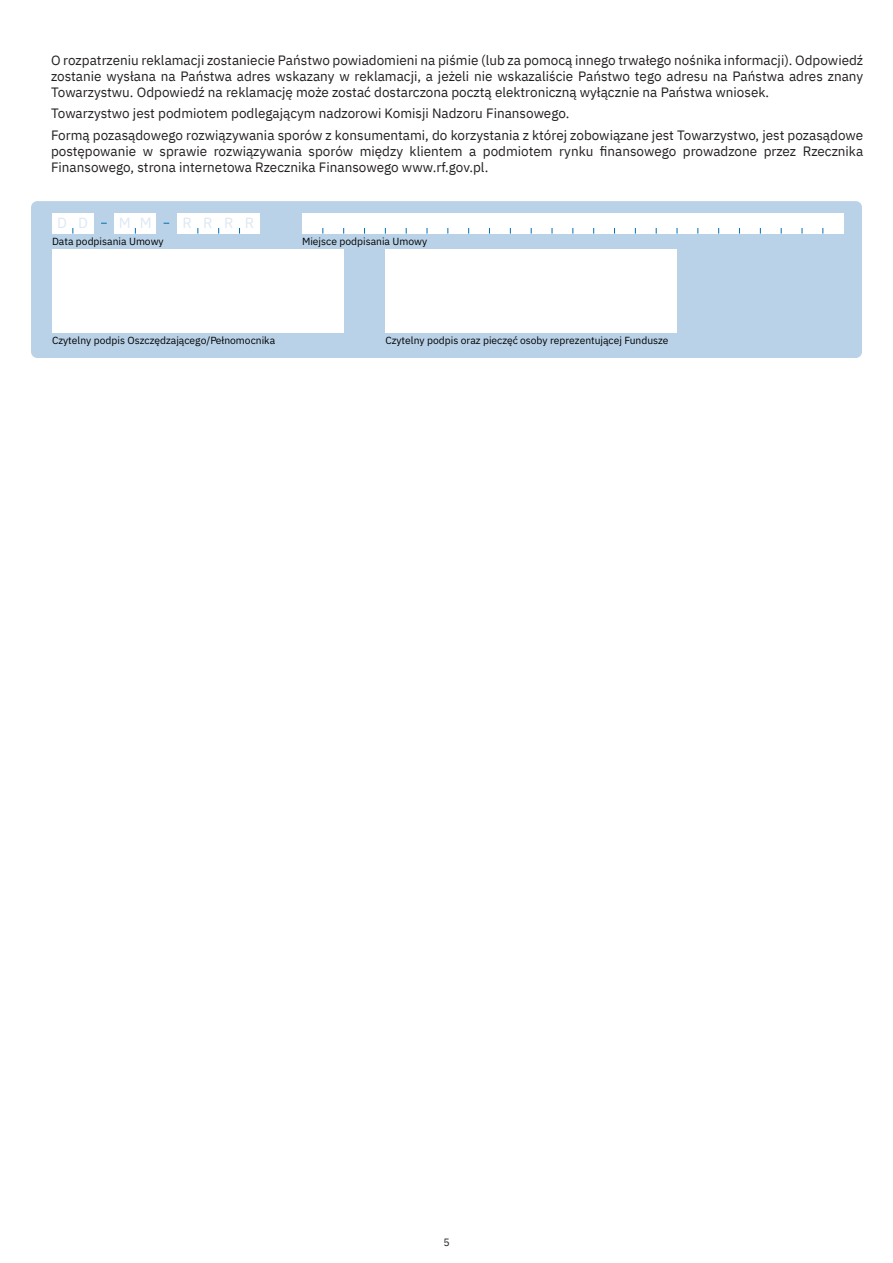
<style>
.page{position:relative;width:893px;height:1263px;background:#fff}
.page>*{position:absolute;margin:0;border:0;box-sizing:border-box;transform-origin:0 0}
.t1{font:14.7px "IBM Plex Sans";color:#dde8f2}
.wcięte{font:13.5px/16.2px "IBM Plex Sans";color:#231f20;text-align:justify}
.t2{font:10.5px "IBM Plex Sans";color:#231f20}
.t3{font:10.35px "IBM Plex Sans";color:#000}
</style>
<div class="page">
<div style="left:31px;top:201px;width:831px;height:157px;background:#b9d2e7;border-radius:6px"></div>
<div style="left:302px;top:213px;width:21px;height:21px;background:#fff"></div>
<div style="left:323px;top:213px;width:21px;height:21px;background:#fff"></div>
<div style="left:344px;top:213px;width:20px;height:21px;background:#fff"></div>
<div style="left:364px;top:213px;width:21px;height:21px;background:#fff"></div>
<div style="left:385px;top:213px;width:21px;height:21px;background:#fff"></div>
<div style="left:406px;top:213px;width:21px;height:21px;background:#fff"></div>
<div style="left:427px;top:213px;width:21px;height:21px;background:#fff"></div>
<div style="left:448px;top:213px;width:21px;height:21px;background:#fff"></div>
<div style="left:469px;top:213px;width:20px;height:21px;background:#fff"></div>
<div style="left:489px;top:213px;width:21px;height:21px;background:#fff"></div>
<div style="left:510px;top:213px;width:21px;height:21px;background:#fff"></div>
<div style="left:531px;top:213px;width:21px;height:21px;background:#fff"></div>
<div style="left:552px;top:213px;width:21px;height:21px;background:#fff"></div>
<div style="left:573px;top:213px;width:21px;height:21px;background:#fff"></div>
<div style="left:594px;top:213px;width:20px;height:21px;background:#fff"></div>
<div style="left:614px;top:213px;width:21px;height:21px;background:#fff"></div>
<div style="left:635px;top:213px;width:21px;height:21px;background:#fff"></div>
<div style="left:656px;top:213px;width:21px;height:21px;background:#fff"></div>
<div style="left:677px;top:213px;width:21px;height:21px;background:#fff"></div>
<div style="left:698px;top:213px;width:21px;height:21px;background:#fff"></div>
<div style="left:719px;top:213px;width:20px;height:21px;background:#fff"></div>
<div style="left:739px;top:213px;width:21px;height:21px;background:#fff"></div>
<div style="left:760px;top:213px;width:21px;height:21px;background:#fff"></div>
<div style="left:781px;top:213px;width:21px;height:21px;background:#fff"></div>
<div style="left:802px;top:213px;width:21px;height:21px;background:#fff"></div>
<div style="left:823px;top:213px;width:21px;height:21px;background:#fff"></div>
<div style="left:52px;top:249px;width:292px;height:83px;background:#fff"></div>
<div style="left:385px;top:249px;width:292px;height:83px;background:#fff"></div>
<div style="left:115px;top:213px;width:20px;height:21px;background:#fff"></div>
<div style="left:73px;top:213px;width:21px;height:21px;background:#fff"></div>
<div style="left:52px;top:213px;width:21px;height:21px;background:#fff"></div>
<div style="left:135px;top:213px;width:21px;height:21px;background:#fff"></div>
<div style="left:177px;top:213px;width:21px;height:21px;background:#fff"></div>
<div style="left:198px;top:213px;width:21px;height:21px;background:#fff"></div>
<div style="left:240px;top:213px;width:20px;height:21px;background:#fff"></div>
<div style="left:219px;top:213px;width:21px;height:21px;background:#fff"></div>
<p class="wcięte" style="left:51px;top:51px;width:814px">O rozpatrzeniu reklamacji zostaniecie Państwo powiadomieni na piśmie (lub za pomocą innego trwałego nośnika informacji). Odpowiedź zostanie wysłana na Państwa adres wskazany w reklamacji, a jeżeli nie wskazaliście Państwo tego adresu na Państwa adres znany Towarzystwu. Odpowiedź na reklamację może zostać dostarczona pocztą elektroniczną wyłącznie na Państwa wniosek.</p>
<p class="wcięte" style="left:51px;top:104px;width:520px">Towarzystwo jest podmiotem podlegającym nadzorowi Komisji Nadzoru Finansowego.</p>
<p class="wcięte" style="left:51px;top:126px;width:814px">Formą pozasądowego rozwiązywania sporów z konsumentami, do korzystania z której zobowiązane jest Towarzystwo, jest pozasądowe postępowanie w sprawie rozwiązywania sporów między klientem a podmiotem rynku finansowego prowadzone przez Rzecznika Finansowego, strona internetowa Rzecznika Finansowego www.rf.gov.pl.</p>
<p class="t1" style="left:57px;top:215px;width:32px">D D</p>
<p class="t1" style="left:119px;top:215px;width:34px">M M</p>
<p class="t1" style="left:182px;top:215px;width:11px">R</p>
<p class="t1" style="left:224px;top:215px;width:11px">R</p>
<p class="t1" style="left:203px;top:215px;width:11px">R</p>
<p class="t1" style="left:245px;top:215px;width:11px">R</p>
<p class="t3" style="left:52px;top:235px;width:113px">Data podpisania Umowy</p>
<p class="t3" style="left:302px;top:235px;width:127px">Miejsce podpisania Umowy</p>
<p class="t3" style="left:52px;top:334px;width:225px">Czytelny podpis Oszczędzającego/Pełnomocnika</p>
<p class="t3" style="left:385px;top:334px;width:285px">Czytelny podpis oraz pieczęć osoby reprezentującej Fundusze</p>
<p class="t2" style="left:443px;top:1234px;width:8px">5</p>
</div>
